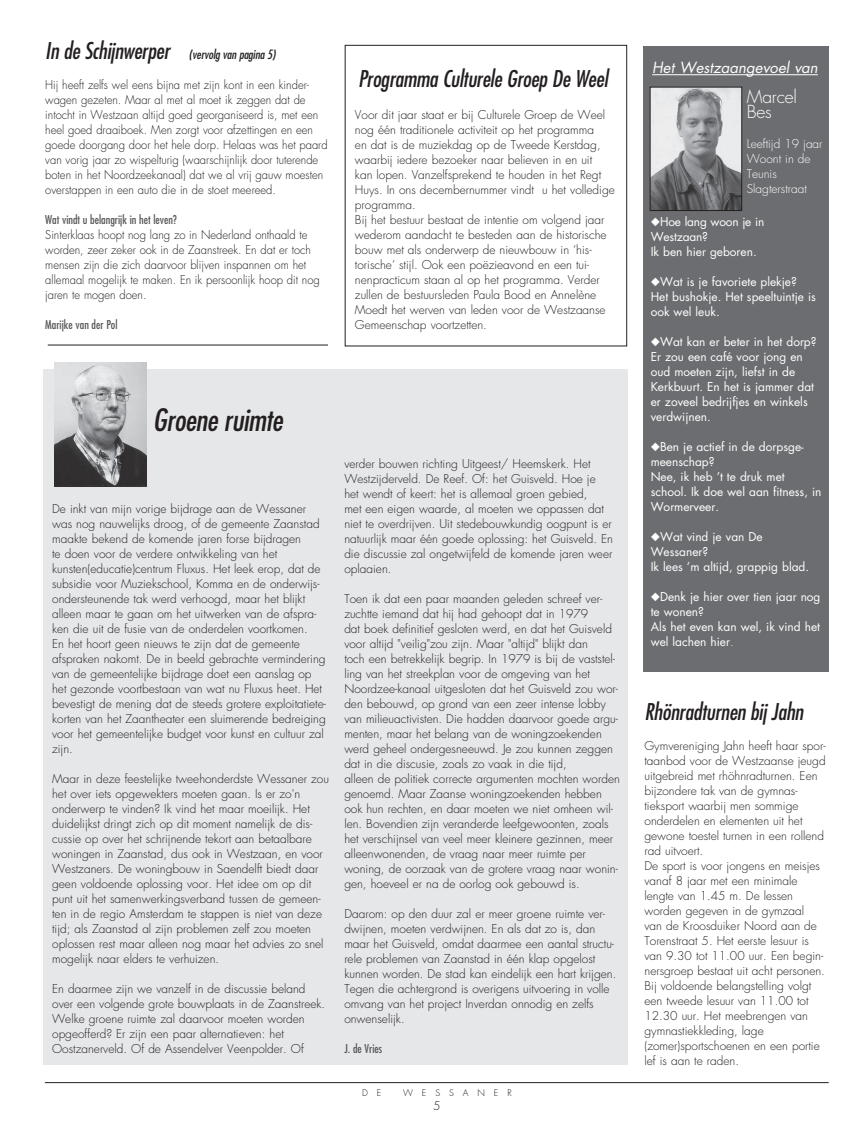
<style>
.page{position:relative;width:868px;height:1134px;background:#fff}
.page>*{position:absolute;margin:0;border:0;box-sizing:border-box;transform-origin:0 0}
.t1{font:italic condensed 30px "Futura";letter-spacing:-.01em;color:#231f20}
.t2{font:italic condensed 22.5px "Futura";letter-spacing:-.01em;color:#231f20}
.t3{font:300 17.5px/15px "Futura";letter-spacing:-.01em;color:#fff}
.t4{font:italic 15px "Futura";color:#fff}
.t5{font:italic condensed 12.5px "Futura";letter-spacing:-.01em;color:#231f20}
.t6{font:300 11.88px/15px "Futura";color:#231f20}
.t7{font:300 11.88px/15px "Futura";color:#231f20;scale:.94 1}
.t8{font:11.88px/15px "Futura";color:#fff}
.t9{font:condensed 11.88px "Futura";color:#57585a}
.t10{font:300 11.88px/15px "Futura";color:#fff}
.t11{font:300 8.88px "Futura";letter-spacing:1em;color:#231f20}
.s1{font-size:22.5px}
.s2{font-weight:300}
</style>
<div class="page">
<div style="left:642px;top:47px;width:186px;height:625px;background:#6c6d70"></div>
<div style="left:44px;top:369px;width:583px;height:696px;background:#e6e7e9"></div>
<hr style="left:45px;top:1082px;width:783px;height:1px;background:#231f20">
<img style="left:54px;top:363px;width:92px;height:124px">
<hr style="left:652px;top:74px;width:165px;height:1px;background:#fff">
<hr style="left:48px;top:345px;width:280px;height:1px;background:#231f20">
<img style="left:651px;top:89px;width:88px;height:120px">
<div style="left:649px;top:87px;width:92px;height:124px;border:1px solid #231f20"></div>
<p class="t5" style="left:45px;top:47px;width:232px"><span class="s1">In de Schijnwerper</span> (vervolg van pagina 5)</p>
<p class="t7" style="left:45px;top:78px;width:282px">Hij heeft zelfs wel eens bijna met zijn kont in een kinder-</p>
<h2 class="t2" style="left:358px;top:64px;width:251px">Programma Culturele Groep De Weel</h2>
<p class="t7" style="left:45px;top:93px;width:302px">wagen gezeten. Maar al met al moet ik zeggen dat de intocht in Westzaan altijd goed georganiseerd is, met een heel goed draaiboek. Men zorgt voor afzettingen en een goede doorgang door het hele dorp. Helaas was het paard van vorig jaar zo wispelturig (waarschijnlijk door tuterende boten in het Noordzeekanaal) dat we al vrij gauw moesten overstappen in een auto die in de stoet meereed.</p>
<p class="t9" style="left:45px;top:213px;width:133px">Wat vindt u belangrijk in het leven?</p>
<p class="t7" style="left:45px;top:228px;width:293px">Sinterklaas hoopt nog lang zo in Nederland onthaald te worden, zeer zeker ook in de Zaanstreek. En dat er toch mensen zijn die zich daarvoor blijven inspannen om het allemaal mogelijk te maken. En ik persoonlijk hoop dit nog jaren te mogen doen.</p>
<p class="t9" style="left:45px;top:318px;width:74px">Marijke van der Pol</p>
<p class="t6" style="left:355px;top:108px;width:261px">Voor dit jaar staat er bij Culturele Groep de Weel nog één traditionele activiteit op het programma<br>en dat is de muziekdag op de Tweede Kerstdag, waarbij iedere bezoeker naar believen in en uit<br>kan lopen. Vanzelfsprekend te houden in het Regt Huys. In ons decembernummer vindt u het volledige programma.<br>Bij het bestuur bestaat de intentie om volgend jaar wederom aandacht te besteden aan de historische bouw met als onderwerp de nieuwbouw in ‘his&shy;torische’ stijl. Ook een poëzieavond en een tui&shy;nenpracticum staan al op het programma. Verder zullen de bestuursleden Paula Bood en Annelène Moedt het werven van leden voor de Westzaanse Gemeenschap voortzetten.</p>
<h1 class="t1" style="left:153px;top:401px;width:131px">Groene ruimte</h1>
<p class="t6" style="left:52px;top:501px;width:275px">De inkt van mijn vorige bijdrage aan de Wessaner was nog nauwelijks droog, of de gemeente Zaanstad maakte bekend de komende jaren forse bijdragen<br>te doen voor de verdere ontwikkeling van het kunsten(educatie)centrum Fluxus. Het leek erop, dat de subsidie voor Muziekschool, Komma en de onderwijs&shy;ondersteunende tak werd verhoogd, maar het blijkt alleen maar te gaan om het uitwerken van de afspra&shy;ken die uit de fusie van de onderdelen voortkomen.<br>En het hoort geen nieuws te zijn dat de gemeente afspraken nakomt. De in beeld gebrachte vermindering van de gemeentelijke bijdrage doet een aanslag op het gezonde voortbestaan van wat nu Fluxus heet. Het bevestigt de mening dat de steeds grotere exploitatiete&shy;korten van het Zaantheater een sluimerende bedreiging voor het gemeentelijke budget voor kunst en cultuur zal zijn.</p>
<p class="t6" style="left:52px;top:771px;width:278px">Maar in deze feestelijke tweehonderdste Wessaner zou het over iets opgewekters moeten gaan. Is er zo'n onderwerp te vinden? Ik vind het maar moeilijk. Het duidelijkst dringt zich op dit moment namelijk de dis&shy;cussie op over het schrijnende tekort aan betaalbare woningen in Zaanstad, dus ook in Westzaan, en voor Westzaners. De woningbouw in Saendelft biedt daar geen voldoende oplossing voor. Het idee om op dit punt uit het samenwerkingsverband tussen de gemeen&shy;ten in de regio Amsterdam te stappen is niet van deze tijd; als Zaanstad al zijn problemen zelf zou moeten oplossen rest maar alleen nog maar het advies zo snel mogelijk naar elders te verhuizen.</p>
<p class="t6" style="left:52px;top:981px;width:274px">En daarmee zijn we vanzelf in de discussie beland over een volgende grote bouwplaats in de Zaanstreek.<br>Welke groene ruimte zal daarvoor moeten worden opgeofferd? Er zijn een paar alternatieven: het Oostzanerveld. Of de Assendelver Veenpolder. Of</p>
<p class="t6" style="left:344px;top:456px;width:270px">verder bouwen richting Uitgeest/ Heemskerk. Het Westzijderveld. De Reef. Of: het Guisveld. Hoe je het wendt of keert: het is allemaal groen gebied,<br>met een eigen waarde, al moeten we oppassen dat niet te overdrijven. Uit stedebouwkundig oogpunt is er natuurlijk maar één goede oplossing: het Guisveld. En die discussie zal ongetwijfeld de komende jaren weer oplaaien.</p>
<p class="t6" style="left:344px;top:591px;width:277px">Toen ik dat een paar maanden geleden schreef ver&shy;zuchtte iemand dat hij had gehoopt dat in 1979<br>dat boek definitief gesloten werd, en dat het Guisveld voor altijd "veilig"zou zijn. Maar "altijd" blijkt dan<br>toch een betrekkelijk begrip. In 1979 is bij de vaststel&shy;ling van het streekplan voor de omgeving van het Noordzee-kanaal uitgesloten dat het Guisveld zou wor&shy;den bebouwd, op grond van een zeer intense lobby van milieuactivisten. Die hadden daarvoor goede argu&shy;menten, maar het belang van de woningzoekenden werd geheel ondergesneeuwd. Je zou kunnen zeggen dat in die discusie, zoals zo vaak in die tijd,<br>alleen de politiek correcte argumenten mochten worden genoemd. Maar Zaanse woningzoekenden hebben ook hun rechten, en daar moeten we niet omheen wil&shy;len. Bovendien zijn veranderde leefgewoonten, zoals het verschijnsel van veel meer kleinere gezinnen, meer alleenwonenden, de vraag naar meer ruimte per woning, de oorzaak van de grotere vraag naar wonin&shy;gen, hoeveel er na de oorlog ook gebouwd is.</p>
<p class="t6" style="left:344px;top:906px;width:273px">Daarom: op den duur zal er meer groene ruimte ver&shy;dwijnen, moeten verdwijnen. En als dat zo is, dan maar het Guisveld, omdat daarmee een aantal structu&shy;rele problemen van Zaanstad in één klap opgelost kunnen worden. De stad kan eindelijk een hart krijgen.<br>Tegen die achtergrond is overigens uitvoering in volle omvang van het project Inverdan onnodig en zelfs onwenselijk.</p>
<p class="t9" style="left:344px;top:1041px;width:39px">J. de Vries</p>
<p class="t11" style="left:362px;top:1086px;width:21px">D E</p>
<p class="t11" style="left:403px;top:1086px;width:110px">WESSANER</p>
<p class="t6" style="left:433px;top:1098px;width:9px">5</p>
<p class="t4" style="left:652px;top:57px;width:167px">Het Westzaangevoel van</p>
<h3 class="t3" style="left:746px;top:90px;width:52px">Marcel<br>Bes</h3>
<p class="t10" style="left:746px;top:137px;width:77px">Leeftijd 19 jaar<br>Woont in de<br>Teunis<br>Slagterstraat</p>
<p class="t8" style="left:650px;top:214px;width:115px;text-indent:9px">Hoe lang woon je in<br>Westzaan?<br>Ik ben hier geboren.</p>
<p class="t8" style="left:650px;top:274px;width:167px;text-indent:9px">Wat is je favoriete plekje?<br>Het bushokje. Het speeltuintje is ook wel leuk.</p>
<p class="t8" style="left:650px;top:334px;width:167px;text-indent:9px">Wat kan er beter in het dorp?<br>Er zou een café voor jong en oud moeten zijn, liefst in de<br>Kerkbuurt. En het is jammer dat er zoveel bedrijfjes en winkels verdwijnen.</p>
<p class="t8" style="left:650px;top:439px;width:172px;text-indent:9px">Ben je actief in de dorpsge&shy;meenschap?<br>Nee, ik heb ’t te druk met school. Ik doe wel aan fitness, in<br>Wormerveer.</p>
<p class="t8" style="left:650px;top:529px;width:160px;text-indent:9px">Wat vind je van De<br>Wessaner?<br>Ik lees ’m altijd, grappig blad.</p>
<p class="t8" style="left:650px;top:589px;width:171px;text-indent:9px">Denk je hier over tien jaar nog te wonen?<br>Als het even kan wel, ik vind het wel lachen hier<span class="s2">.</span></p>
<h2 class="t2" style="left:644px;top:697px;width:160px">Rhönradturnen bij Jahn</h2>
<p class="t6" style="left:644px;top:738px;width:182px">Gymvereniging Jahn heeft haar spor&shy;taanbod voor de Westzaanse jeugd uitgebreid met rhöhnradturnen. Een bijzondere tak van de gymnas&shy;tieksport waarbij men sommige onderdelen en elementen uit het gewone toestel turnen in een rollend rad uitvoert.<br>De sport is voor jongens en meisjes vanaf 8 jaar met een minimale lengte van 1.45 m. De lessen worden gegeven in de gymzaal<br>van de Kroosduiker Noord aan de<br>Torenstraat 5. Het eerste lesuur is van 9.30 tot 11.00 uur. Een begin&shy;nersgroep bestaat uit acht personen.<br>Bij voldoende belangstelling volgt een tweede lesuur van 11.00 tot<br>12.30 uur. Het meebrengen van gymnastiekkleding, lage (zomer)sportschoenen en een portie lef is aan te raden.</p>
</div>
